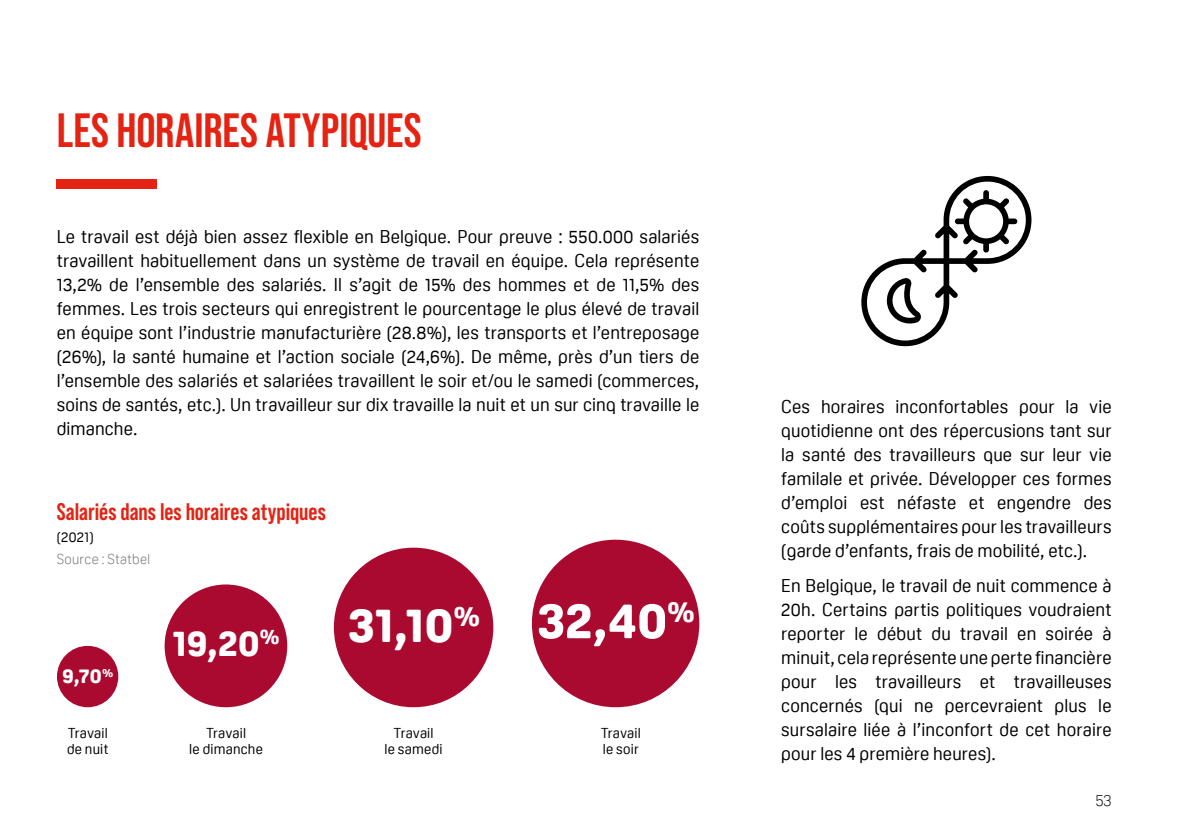
<style>
.page{position:relative;width:1191px;height:840px;background:#fff}
.page>*{position:absolute;margin:0;border:0;box-sizing:border-box;transform-origin:0 0}
.t1{font:700 100px "Bebas Neue";color:#e42313}
.t2{font:800 50px "Oscine";color:#fff}
.t3{font:700 48px "Bebas Neue Pro";color:#e42313}
.t4{font:800 48px "Oscine";color:#fff}
.t5{font:800 36px "Oscine";color:#fff}
.t6{font:700 24px "Bebas Neue Pro";color:#e42313}
.t7{font:800 20px "Oscine";color:#fff}
.t8{font:18px/24px "Oscine";letter-spacing:.01em;color:#000;text-align:justify}
.t9{font:300 16px "Oscine";color:#000}
.t10{font:14px/16px "Oscine";letter-spacing:.02em;color:#000}
.t11{font:300 14px "Oscine";letter-spacing:.025em;color:#706f6f}
</style>
<div class="page">
<div style="left:57px;top:645px;width:61px;height:61px;background:#aa0a2f;border-radius:50%"></div>
<div style="left:334px;top:547px;width:159px;height:159px;background:#aa0a2f;border-radius:50%"></div>
<div style="left:165px;top:584px;width:122px;height:122px;background:#aa0a2f;border-radius:50%"></div>
<div style="left:532px;top:539px;width:167px;height:167px;background:#aa0a2f;border-radius:50%"></div>
<svg style="left:861px;top:176px;width:170px;height:170px"></svg>
<h3 class="t3" style="left:57px;top:103px;width:366px">LES HORAIRES ATYPIQUES</h3>
<h1 class="t1" style="left:57px;top:129px;width:101px">—</h1>
<p class="t8" style="left:57px;top:224px;width:644px">Le travail est déjà bien assez flexible en Belgique. Pour preuve : 550.000 salariés travaillent habituellement dans un système de travail en équipe. Cela représente 13,2% de l’ensemble des salariés. Il s’agit de 15% des hommes et de 11,5% des femmes. Les trois secteurs qui enregistrent le pourcentage le plus élevé de travail en équipe sont l’industrie manufacturière (28.8%), les transports et l’entreposage (26%), la santé humaine et l’action sociale (24,6%). De même, près d’un tiers de l’ensemble des salariés et salariées travaillent le soir et/ou le samedi (commerces, soins de santés, etc.). Un travailleur sur dix travaille la nuit et un sur cinq travaille le dimanche.</p>
<h3 class="t6" style="left:57px;top:498px;width:271px">Salariés dans les horaires atypiques</h3>
<p class="t10" style="left:57px;top:528px;width:38px">(2021)</p>
<p class="t11" style="left:57px;top:550px;width:95px">Source : Statbel</p>
<p class="t7" style="left:62px;top:664px;width:52px">9,70<sup>%</sup></p>
<p class="t10" style="left:67px;top:724px;width:43px">Travail de nuit</p>
<h3 class="t5" style="left:173px;top:622px;width:108px">19,20<sup>%</sup></h3>
<p class="t10" style="left:189px;top:724px;width:75px;text-align:center">Travail<br>le dimanche</p>
<h3 class="t4" style="left:348px;top:597px;width:133px">31,10<sup>%</sup></h3>
<p class="t10" style="left:384px;top:724px;width:60px;text-align:center">Travail<br>le samedi</p>
<h2 class="t2" style="left:537px;top:591px;width:158px">32,40<sup>%</sup></h2>
<p class="t10" style="left:601px;top:724px;width:41px">Travail le soir</p>
<p class="t8" style="left:781px;top:394px;width:332px">Ces horaires inconfortables pour la vie quotidienne ont des répercusions tant sur la santé des travailleurs que sur leur vie familale et privée. Développer ces formes d’emploi est néfaste et engendre des coûts supplémentaires pour les travailleurs (garde d’enfants, frais de mobilité, etc.).</p>
<p class="t8" style="left:781px;top:573px;width:332px">En Belgique, le travail de nuit commence à 20h. Certains partis politiques voudraient reporter le début du travail en soirée à minuit, cela représente une perte financière pour les travailleurs et travailleuses concernés (qui ne percevraient plus le sursalaire liée à l’inconfort de cet horaire pour les 4 première heures).</p>
<p class="t9" style="left:1095px;top:790px;width:17px">53</p>
</div>
